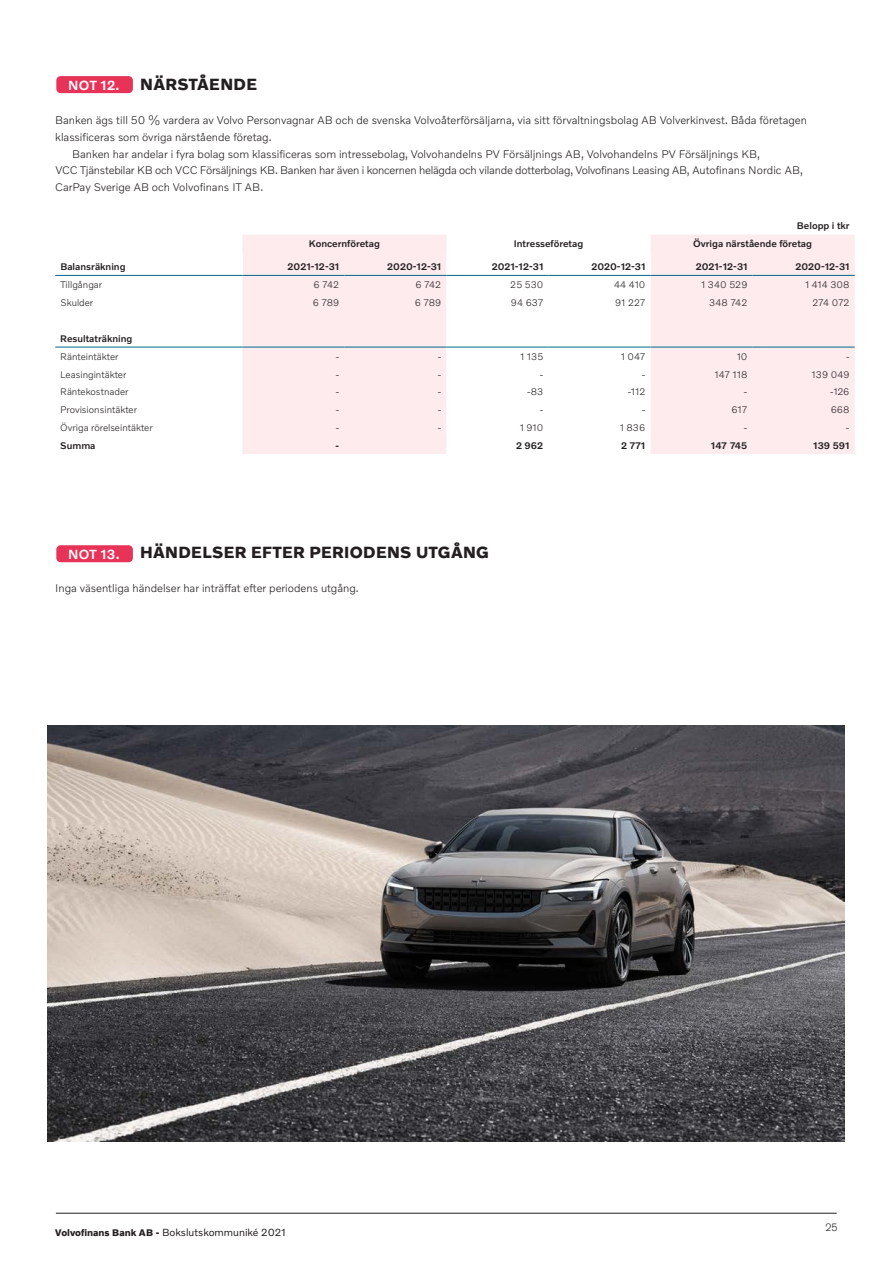
<style>
.page{position:relative;width:893px;height:1263px;background:#fff}
.page>*{position:absolute;margin:0;border:0;box-sizing:border-box;transform-origin:0 0}
.rubrik_3{font:700 16.5px "Volvo Novum";letter-spacing:.02em;color:#231f20}
.Mellanrubrik_7_65{font:500 13.5px "Volvo Novum";letter-spacing:.02em;color:#fff}
.BRÖD_Volvo_Sans_Pr{font:300 11.25px/16.8px "Volvo Novum";color:#231f20}
.BRÖD_Volvo_Sans_Pr-2{font:300 11.25px/16.8px "Volvo Novum";letter-spacing:-.02em;color:#231f20}
.t1{font:10.5px "Volvo Novum";color:#231f20}
.t2{font:300 10.5px "Volvo Sans Pro";color:#231f20}
.Tabelltext_FET{font:300 9.75px "Volvo Novum";color:#231f20}
.Tabelltext_FET-2{font:500 9.75px "Volvo Novum";color:#231f20}
.Tabelltext{font:500 9.75px "Volvo Novum";color:#231f20}
.s1{font-weight:700;font-size:9.75px}
</style>
<div class="page">
<hr style="left:56px;top:1213px;width:781px;height:1px;background:#231f20">
<svg style="left:242px;top:235px;width:613px;height:219px;background:#fcecef"></svg>
<svg style="left:242px;top:253px;width:1px;height:22px"></svg>
<svg style="left:446px;top:253px;width:205px;height:183px"></svg>
<hr style="left:55px;top:347px;width:187px;height:1px;background:#00688b">
<hr style="left:242px;top:347px;width:102px;height:1px;background:#00688b">
<hr style="left:344px;top:347px;width:102px;height:1px;background:#00688b">
<hr style="left:446px;top:347px;width:103px;height:1px;background:#00688b">
<hr style="left:549px;top:347px;width:102px;height:1px;background:#00688b">
<hr style="left:651px;top:347px;width:102px;height:1px;background:#00688b">
<hr style="left:753px;top:347px;width:102px;height:1px;background:#00688b">
<hr style="left:55px;top:275px;width:187px;height:1px;background:#00688b">
<hr style="left:242px;top:275px;width:102px;height:1px;background:#00688b">
<hr style="left:344px;top:275px;width:102px;height:1px;background:#00688b">
<hr style="left:446px;top:275px;width:103px;height:1px;background:#00688b">
<hr style="left:549px;top:275px;width:102px;height:1px;background:#00688b">
<hr style="left:651px;top:275px;width:102px;height:1px;background:#00688b">
<hr style="left:753px;top:275px;width:102px;height:1px;background:#00688b">
<div style="left:56px;top:76px;width:77px;height:17px;background:#e83359;border-radius:4px"></div>
<div style="left:56px;top:545px;width:77px;height:17px;background:#e83359;border-radius:4px"></div>
<img style="left:48px;top:725px;width:797px;height:416px">
<p class="rubrik_3" style="left:140px;top:74px;width:118px">NÄRSTÅENDE</p>
<p class="BRÖD_Volvo_Sans_Pr" style="left:55px;top:111px;width:753px">Banken ägs till 50 % vardera av Volvo Personvagnar AB och de svenska Volvoåterförsäljarna, via sitt förvaltningsbolag AB Volverkinvest. Båda företagen klassificeras som övriga närstående företag.</p>
<p class="BRÖD_Volvo_Sans_Pr" style="left:72px;top:145px;width:689px">Banken har andelar i fyra bolag som klassificeras som intressebolag, Volvohandelns PV Försäljnings AB, Volvohandelns PV Försäljnings KB,</p>
<p class="BRÖD_Volvo_Sans_Pr-2" style="left:55px;top:162px;width:749px">VCC Tjänstebilar KB och VCC Försäljnings KB. Banken har även i koncernen helägda och vilande dotterbolag, Volvofinans Leasing AB, Autofinans Nordic AB,<br>CarPay Sverige AB och Volvofinans IT AB.</p>
<p class="Mellanrubrik_7_65" style="left:68px;top:77px;width:53px">NOT 12.</p>
<p class="Tabelltext" style="left:797px;top:219px;width:54px">Belopp i tkr</p>
<p class="Tabelltext_FET-2" style="left:309px;top:238px;width:72px">Koncernföretag</p>
<p class="Tabelltext_FET-2" style="left:514px;top:238px;width:71px">Intresseföretag</p>
<p class="Tabelltext" style="left:693px;top:238px;width:120px">Övriga närstående företag</p>
<p class="Tabelltext_FET-2" style="left:60px;top:261px;width:67px">Balansräkning</p>
<p class="Tabelltext_FET-2" style="left:288px;top:261px;width:53px">2021-12-31</p>
<p class="Tabelltext_FET-2" style="left:387px;top:261px;width:56px">2020-12-31</p>
<p class="Tabelltext_FET-2" style="left:492px;top:261px;width:53px">2021-12-31</p>
<p class="Tabelltext_FET-2" style="left:591px;top:261px;width:56px">2020-12-31</p>
<p class="Tabelltext_FET-2" style="left:696px;top:261px;width:53px">2021-12-31</p>
<p class="Tabelltext_FET-2" style="left:795px;top:261px;width:56px">2020-12-31</p>
<p class="Tabelltext_FET" style="left:60px;top:279px;width:43px">Tillgångar</p>
<p class="Tabelltext_FET" style="left:313px;top:279px;width:27px">6 742</p>
<p class="Tabelltext_FET" style="left:416px;top:279px;width:27px">6 742</p>
<p class="Tabelltext_FET" style="left:510px;top:279px;width:35px">25 530</p>
<p class="Tabelltext_FET" style="left:614px;top:279px;width:33px">44 410</p>
<p class="Tabelltext_FET" style="left:701px;top:279px;width:48px">1 340 529</p>
<p class="Tabelltext_FET" style="left:805px;top:279px;width:46px">1 414 308</p>
<p class="Tabelltext_FET" style="left:60px;top:297px;width:34px">Skulder</p>
<p class="Tabelltext_FET" style="left:313px;top:297px;width:28px">6 789</p>
<p class="Tabelltext_FET" style="left:415px;top:297px;width:28px">6 789</p>
<p class="Tabelltext_FET" style="left:511px;top:297px;width:34px">94 637</p>
<p class="Tabelltext_FET" style="left:615px;top:297px;width:32px">91 227</p>
<p class="Tabelltext_FET" style="left:709px;top:297px;width:40px">348 742</p>
<p class="Tabelltext_FET" style="left:812px;top:297px;width:39px">274 072</p>
<p class="Tabelltext_FET-2" style="left:60px;top:332px;width:74px">Resultaträkning</p>
<p class="Tabelltext_FET" style="left:60px;top:350px;width:60px">Ränteintäkter</p>
<p class="Tabelltext_FET" style="left:336px;top:350px;width:5px">-</p>
<p class="Tabelltext_FET" style="left:438px;top:350px;width:5px">-</p>
<p class="Tabelltext_FET" style="left:520px;top:350px;width:25px">1 135</p>
<p class="Tabelltext_FET" style="left:621px;top:350px;width:26px">1 047</p>
<p class="Tabelltext_FET" style="left:737px;top:350px;width:12px">10</p>
<p class="Tabelltext_FET" style="left:846px;top:350px;width:5px">-</p>
<p class="Tabelltext_FET" style="left:60px;top:368px;width:67px">Leasingintäkter</p>
<p class="Tabelltext_FET" style="left:336px;top:368px;width:5px">-</p>
<p class="Tabelltext_FET" style="left:438px;top:368px;width:5px">-</p>
<p class="Tabelltext_FET" style="left:540px;top:368px;width:5px">-</p>
<p class="Tabelltext_FET" style="left:642px;top:368px;width:5px">-</p>
<p class="Tabelltext_FET" style="left:714px;top:368px;width:34px">147 118</p>
<p class="Tabelltext_FET" style="left:812px;top:368px;width:39px">139 049</p>
<p class="Tabelltext_FET" style="left:60px;top:386px;width:70px">Räntekostnader</p>
<p class="Tabelltext_FET" style="left:336px;top:386px;width:5px">-</p>
<p class="Tabelltext_FET" style="left:438px;top:386px;width:5px">-</p>
<p class="Tabelltext_FET" style="left:527px;top:386px;width:18px">-83</p>
<p class="Tabelltext_FET" style="left:628px;top:386px;width:19px">-112</p>
<p class="Tabelltext_FET" style="left:744px;top:386px;width:5px">-</p>
<p class="Tabelltext_FET" style="left:830px;top:386px;width:21px">-126</p>
<p class="Tabelltext_FET" style="left:60px;top:404px;width:78px">Provisionsintäkter</p>
<p class="Tabelltext_FET" style="left:336px;top:404px;width:5px">-</p>
<p class="Tabelltext_FET" style="left:438px;top:404px;width:5px">-</p>
<p class="Tabelltext_FET" style="left:540px;top:404px;width:5px">-</p>
<p class="Tabelltext_FET" style="left:642px;top:404px;width:5px">-</p>
<p class="Tabelltext_FET" style="left:731px;top:404px;width:17px">617</p>
<p class="Tabelltext_FET" style="left:831px;top:404px;width:20px">668</p>
<p class="Tabelltext_FET" style="left:60px;top:421px;width:94px">Övriga rörelseintäkter</p>
<p class="Tabelltext_FET" style="left:336px;top:421px;width:5px">-</p>
<p class="Tabelltext_FET" style="left:438px;top:421px;width:5px">-</p>
<p class="Tabelltext_FET" style="left:520px;top:421px;width:25px">1 910</p>
<p class="Tabelltext_FET" style="left:620px;top:421px;width:27px">1 836</p>
<p class="Tabelltext_FET" style="left:744px;top:421px;width:5px">-</p>
<p class="Tabelltext_FET" style="left:846px;top:421px;width:5px">-</p>
<p class="Tabelltext_FET-2" style="left:60px;top:439px;width:37px">Summa</p>
<p class="Tabelltext_FET-2" style="left:336px;top:439px;width:5px">-</p>
<p class="Tabelltext_FET-2" style="left:516px;top:439px;width:29px">2 962</p>
<p class="Tabelltext_FET-2" style="left:621px;top:439px;width:26px">2 771</p>
<p class="Tabelltext_FET-2" style="left:711px;top:439px;width:38px">147 745</p>
<p class="Tabelltext_FET-2" style="left:813px;top:439px;width:38px">139 591</p>
<p class="rubrik_3" style="left:140px;top:542px;width:350px">HÄNDELSER EFTER PERIODENS UTGÅNG</p>
<p class="BRÖD_Volvo_Sans_Pr" style="left:55px;top:579px;width:305px">Inga väsentliga händelser har inträffat efter periodens utgång.</p>
<p class="Mellanrubrik_7_65" style="left:68px;top:546px;width:53px">NOT 13.</p>
<p class="t1" style="left:55px;top:1225px;width:232px"><span class="s1">Volvofinans Bank AB -</span> Bokslutskommuniké 2021</p>
<p class="t2" style="left:825px;top:1221px;width:14px">25</p>
</div>
